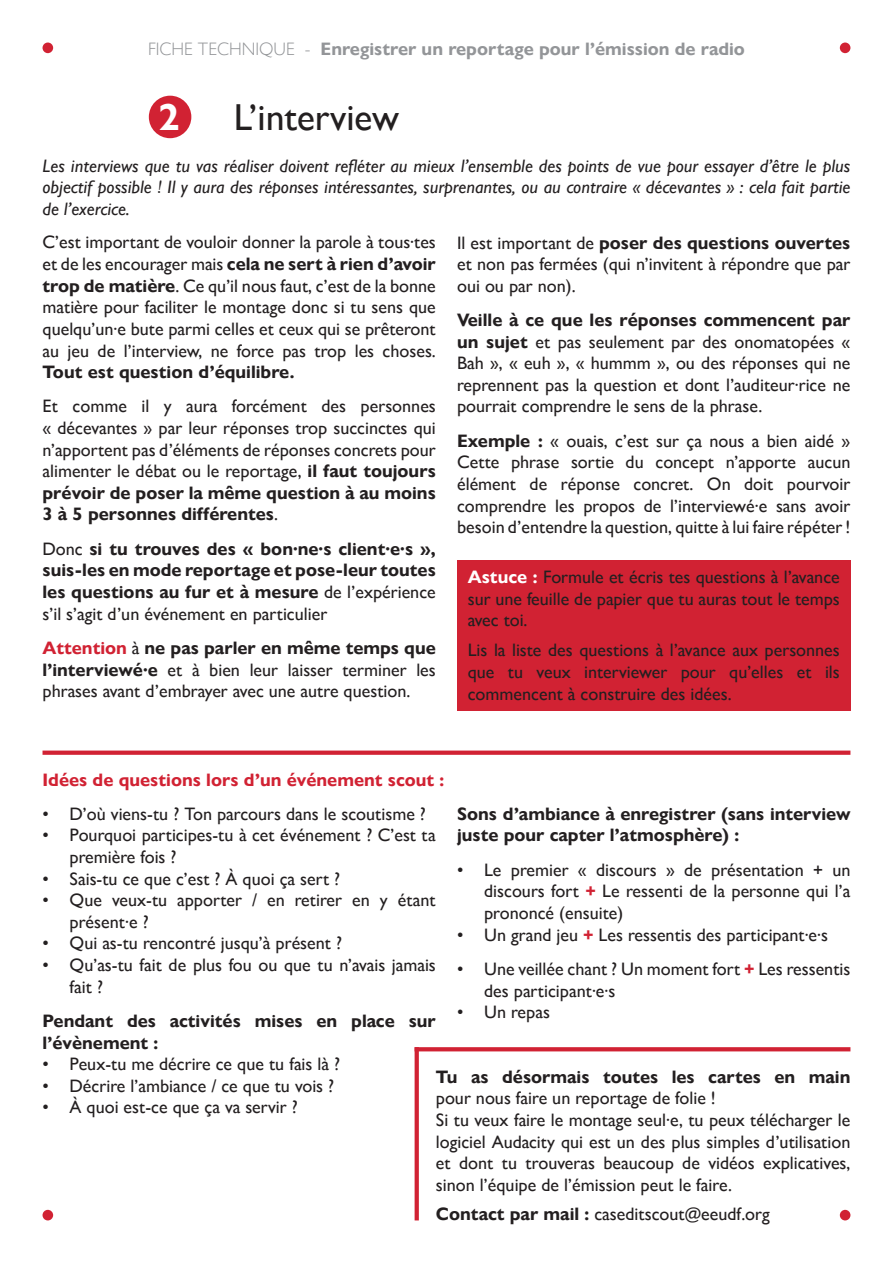
<style>
.page{position:relative;width:893px;height:1263px;background:#fff}
.page>*{position:absolute;margin:0;border:0;box-sizing:border-box;transform-origin:0 0}
.t1{font:37.5px "Gill Sans Nova";color:#231f20}
.t2{font:700 37.5px "Gill Sans Nova";color:#fff}
.t3{font:18px/21.6px "Gill Sans Nova";color:#231f20;text-align:justify}
.t4{font:700 18px/21.6px "Gill Sans Nova";color:#231f20}
.t5{font:italic 18px/21.6px "Gill Sans Nova";color:#231f20;text-align:justify}
.t6{font:700 18px "Gill Sans Nova";color:#939598}
.t7{font:700 18px "Gill Sans Nova";color:#d12233}
.s1{font-weight:300}
.s2{font-weight:700}
.s3{font-weight:400}
.s4{font-weight:700;color:#d12233}
.s5{font-weight:700;color:#fff}
</style>
<div class="page">
<div style="left:840px;top:43px;width:10px;height:10px;background:#d12233;border-radius:50%"></div>
<div style="left:840px;top:1210px;width:10px;height:10px;background:#d12233;border-radius:50%"></div>
<div style="left:43px;top:43px;width:10px;height:10px;background:#d12233;border-radius:50%"></div>
<div style="left:43px;top:1210px;width:10px;height:10px;background:#d12233;border-radius:50%"></div>
<div style="left:149px;top:96px;width:42px;height:42px;background:#d12233;border-radius:50%"></div>
<div style="left:457px;top:560px;width:393px;height:150px;background:#d12233"></div>
<div style="left:43px;top:750px;width:807px;height:5px;background:#d12233"></div>
<svg style="left:419px;top:1047px;width:431px;height:4px;background:#d32b3c"></svg>
<svg style="left:415px;top:1047px;width:4px;height:173px"></svg>
<p class="t6" style="left:148px;top:38px;width:598px"><span class="s1">FICHE TECHNIQUE -</span> Enregistrer un reportage pour l’émission de radio</p>
<h1 class="t2" style="left:158px;top:95px;width:23px">2</h1>
<h1 class="t1" style="left:234px;top:95px;width:167px">L’interview</h1>
<p class="t5" style="left:43px;top:155px;width:809px">Les interviews que tu vas réaliser doivent refléter au mieux l’ensemble des points de vue pour essayer d’être le plus objectif possible ! Il y aura des réponses intéressantes, surprenantes, ou au contraire « décevantes » : cela fait partie de l’exercice.</p>
<p class="t3" style="left:43px;top:232px;width:395px">C’est important de vouloir donner la parole à tous·tes et de les encourager mais <span class="s2">cela ne sert à rien d’avoir trop de matière</span>. Ce qu’il nous faut, c’est de la bonne matière pour faciliter le montage donc si tu sens que quelqu’un·e bute parmi celles et ceux qui se prêteront au jeu de l’interview, ne force pas trop les choses.</p>
<p class="t4" style="left:43px;top:361px;width:253px">Tout est question d’équilibre.</p>
<p class="t3" style="left:43px;top:396px;width:395px">Et comme il y aura forcément des personnes « décevantes » par leur réponses trop succinctes qui n’apportent pas d’éléments de réponses concrets pour alimenter le débat ou le reportage, <span class="s2">il faut toujours prévoir de poser la même question à au moins 3 à 5 personnes différentes</span>.</p>
<p class="t4" style="left:43px;top:538px;width:395px;text-align:justify"><span class="s3">Donc</span> si tu trouves des « bon·ne·s client·e·s », suis-les en mode reportage et pose-leur toutes les questions au fur et à mesure <span class="s3">de l’expérience s’il s’agit d’un événement en particulier</span></p>
<p class="t3" style="left:43px;top:637px;width:395px"><span class="s4">Attention</span> à <span class="s2">ne pas parler en même temps que l’interviewé·e</span> et à bien leur laisser terminer les phrases avant d’embrayer avec une autre question.</p>
<p class="t3" style="left:457px;top:232px;width:395px">Il est important de <span class="s2">poser des questions ouvertes </span>et non pas fermées (qui n’invitent à répondre que par oui ou par non).</p>
<p class="t3" style="left:457px;top:309px;width:395px"><span class="s2">Veille à ce que les réponses commencent par un sujet</span> et pas seulement par des onomatopées « Bah », « euh », « hummm », ou des réponses qui ne reprennent pas la question et dont l’auditeur·rice ne pourrait comprendre le sens de la phrase.</p>
<p class="t3" style="left:457px;top:430px;width:395px"><span class="s2">Exemple :</span> « ouais, c’est sur ça nous a bien aidé » Cette phrase sortie du concept n’apporte aucun élément de réponse concret. On doit pourvoir comprendre les propos de l’interviewé·e sans avoir besoin d’entendre la question, quitte à lui faire répéter !</p>
<p class="t3" style="left:468px;top:566px;width:374px"><span class="s5">Astuce :</span> Formule et écris tes questions à l’avance sur une feuille de papier que tu auras tout le temps avec toi.</p>
<p class="t3" style="left:468px;top:639px;width:374px">Lis la liste des questions à l’avance aux personnes que tu veux interviewer pour qu’elles et ils commencent à construire des idées.</p>
<p class="t7" style="left:43px;top:769px;width:403px">Idées de questions lors d’un événement scout :</p>
<p class="t4" style="left:457px;top:803px;width:395px">Sons d’ambiance à enregistrer (sans interview juste pour capter l’atmosphère) :</p>
<p class="t3" style="left:484px;top:859px;width:368px;text-indent:-27px">• Le premier « discours » de présentation + un discours fort <span class="s4">+</span> Le ressenti de la personne qui l’a prononcé (ensuite)</p>
<p class="t3" style="left:457px;top:924px;width:372px">• Un grand jeu <span class="s4">+</span> Les ressentis des participant·e·s</p>
<p class="t3" style="left:484px;top:958px;width:368px;text-indent:-27px">• Une veillée chant ? Un moment fort <span class="s4">+</span> Les ressentis des participant·e·s</p>
<p class="t3" style="left:457px;top:1001px;width:94px">• Un repas</p>
<p class="t3" style="left:43px;top:803px;width:385px">• D’où viens-tu ? Ton parcours dans le scoutisme ?</p>
<p class="t3" style="left:70px;top:824px;width:368px;text-indent:-27px">• Pourquoi participes-tu à cet événement ? C’est ta première fois ?</p>
<p class="t3" style="left:43px;top:868px;width:299px">• Sais-tu ce que c’est ? À quoi ça sert ?</p>
<p class="t3" style="left:70px;top:889px;width:368px;text-indent:-27px">• Que veux-tu apporter / en retirer en y étant présent·e ?</p>
<p class="t3" style="left:43px;top:932px;width:301px">• Qui as-tu rencontré jusqu’à présent ?</p>
<p class="t3" style="left:70px;top:954px;width:368px;text-indent:-27px">• Qu’as-tu fait de plus fou ou que tu n’avais jamais fait ?</p>
<p class="t4" style="left:43px;top:1010px;width:395px">Pendant des activités mises en place sur l’évènement :</p>
<p class="t3" style="left:43px;top:1053px;width:299px">• Peux-tu me décrire ce que tu fais là ?</p>
<p class="t3" style="left:43px;top:1075px;width:293px">• Décrire l’ambiance / ce que tu vois ?</p>
<p class="t3" style="left:43px;top:1096px;width:257px">• À quoi est-ce que ça va servir ?</p>
<p class="t4" style="left:436px;top:1066px;width:416px">Tu as désormais toutes les cartes en main</p>
<p class="t3" style="left:436px;top:1087px;width:416px;text-align:left">pour nous faire un reportage de folie !<br>Si tu veux faire le montage seul·e, tu peux télécharger le logiciel Audacity qui est un des plus simples d’utilisation et dont tu trouveras beaucoup de vidéos explicatives, sinon l’équipe de l’émission peut le faire.</p>
<p class="t3" style="left:436px;top:1203px;width:335px"><span class="s2">Contact par mail :</span> caseditscout@eeudf.org</p>
</div>
